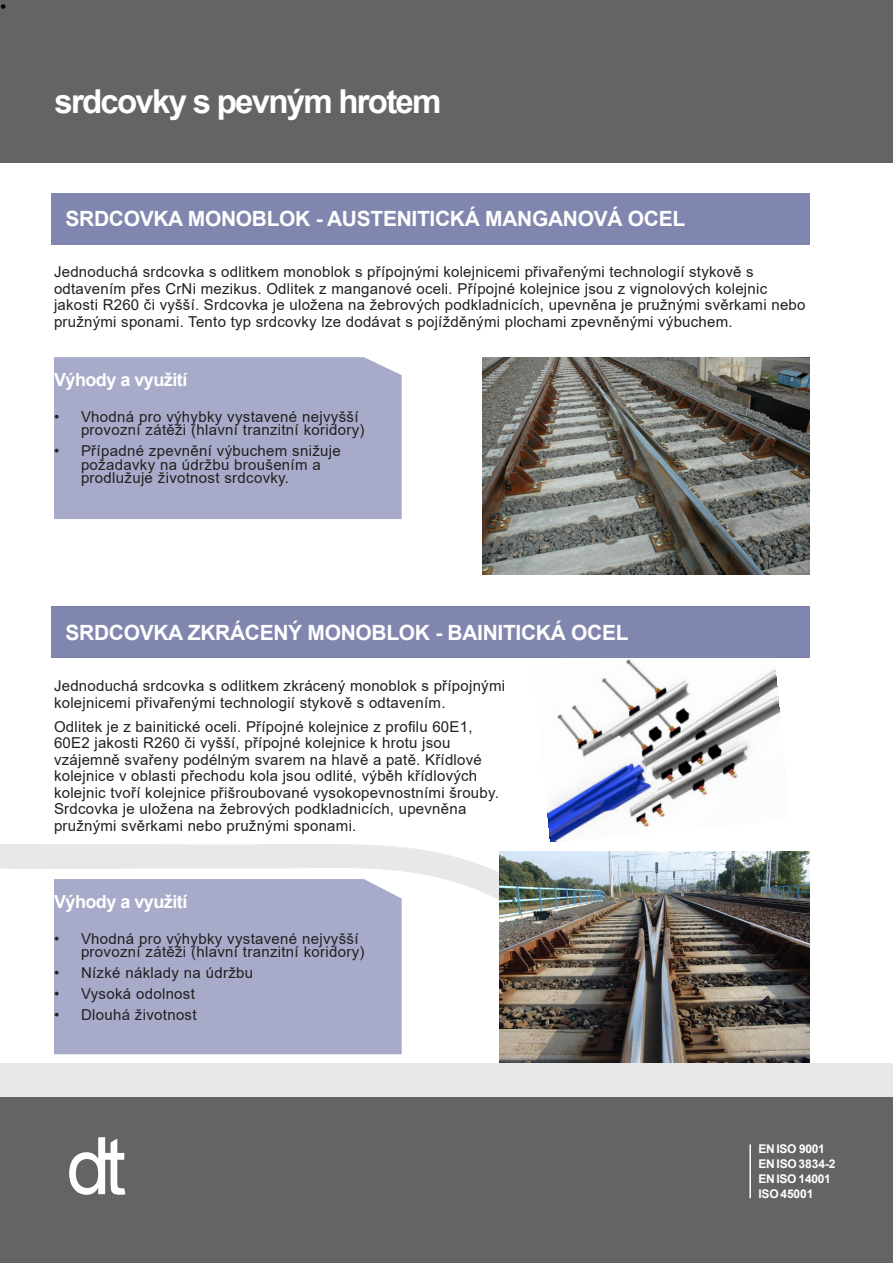
<style>
.page{position:relative;width:893px;height:1263px;background:#fff}
.page>*{position:absolute;margin:0;border:0;box-sizing:border-box;transform-origin:0 0}
.t1{font:700 33px "Arial";letter-spacing:-.055em;color:#fff}
.t2{font:700 21px "Arial";letter-spacing:-.015em;color:#fff}
.t3{font:700 18px "Arial";letter-spacing:-.03em;color:#fff}
.t4{font:18px "Arial";color:#000}
.t5{font:15px/16.5px "Arial";letter-spacing:.015em;color:#231f20}
.t6{font:700 12px/15px "Arial";letter-spacing:-.01em;color:#fff}
</style>
<div class="page">
<img style="left:0;top:844px;width:893px;height:253px">
<div style="left:0;top:1097px;width:893px;height:166px;background:#636466"></div>
<div style="left:0;top:0;width:893px;height:163px;background:#636466"></div>
<hr style="left:749px;top:1144px;width:2px;height:54px;background:#fff">
<div style="left:51px;top:193px;width:759px;height:51px;background:#8086ae"></div>
<div style="left:54px;top:357px;width:348px;height:162px;background:#a7abc9"></div>
<img style="left:547px;top:659px;width:233px;height:183px">
<div style="left:51px;top:606px;width:759px;height:52px;background:#8086ae"></div>
<div style="left:54px;top:879px;width:348px;height:175px;background:#a7abc9"></div>
<img style="left:483px;top:357px;width:327px;height:217px">
<img style="left:499px;top:852px;width:311px;height:211px">
<svg style="left:69px;top:1137px;width:56px;height:58px"></svg>
<p class="t4" style="left:0;top:0;width:8px">•</p>
<h1 class="t1" style="left:54px;top:89px;width:389px">srdcovky s pevným hrotem</h1>
<h2 class="t2" style="left:66px;top:211px;width:621px">SRDCOVKA MONOBLOK - AUSTENITICKÁ MANGANOVÁ OCEL</h2>
<p class="t5" style="left:54px;top:265px;width:753px">Jednoduchá srdcovka s odlitkem monoblok s přípojnými kolejnicemi přivařenými technologií stykově s odtavením přes CrNi mezikus. Odlitek z manganové oceli. Přípojné kolejnice jsou z vignolových kolejnic jakosti R260 či vyšší. Srdcovka je uložena na žebrových podkladnicích, upevněna je pružnými svěrkami nebo pružnými sponami. Tento typ srdcovky lze dodávat s pojížděnými plochami zpevněnými výbuchem.</p>
<p class="t3" style="left:54px;top:373px;width:135px">Výhody a využití</p>
<p class="t5" style="left:81px;top:411px;width:285px;line-height:13.5px;text-indent:-27px">• Vhodná pro výhybky vystavené nejvyšší provozní zátěži (hlavní tranzitní koridory)</p>
<p class="t5" style="left:81px;top:446px;width:261px;line-height:13.5px;text-indent:-27px">• Případné zpevnění výbuchem snižuje požadavky na údržbu broušením a prodlužuje životnost srdcovky.</p>
<h2 class="t2" style="left:66px;top:624px;width:565px">SRDCOVKA ZKRÁCENÝ MONOBLOK - BAINITICKÁ OCEL</h2>
<p class="t5" style="left:54px;top:679px;width:453px">Jednoduchá srdcovka s odlitkem zkrácený monoblok s přípojnými kolejnicemi přivařenými technologií stykově s odtavením.</p>
<p class="t5" style="left:54px;top:720px;width:446px">Odlitek je z bainitické oceli. Přípojné kolejnice z profilu 60E1, 60E2 jakosti R260 či vyšší, přípojné kolejnice k hrotu jsou vzájemně svařeny podélným svarem na hlavě a patě. Křídlové kolejnice v oblasti přechodu kola jsou odlité, výběh křídlových kolejnic tvoří kolejnice přišroubované vysokopevnostními šrouby.<br>Srdcovka je uložena na žebrových podkladnicích, upevněna pružnými svěrkami nebo pružnými sponami.</p>
<p class="t3" style="left:54px;top:895px;width:135px">Výhody a využití</p>
<p class="t5" style="left:81px;top:933px;width:285px;line-height:13.5px;text-indent:-27px">• Vhodná pro výhybky vystavené nejvyšší provozní zátěži (hlavní tranzitní koridory)</p>
<p class="t5" style="left:54px;top:966px;width:201px">• Nízké náklady na údržbu</p>
<p class="t5" style="left:54px;top:987px;width:142px">• Vysoká odolnost</p>
<p class="t5" style="left:54px;top:1008px;width:144px">• Dlouhá životnost</p>
<p class="t6" style="left:758px;top:1142px;width:79px">EN ISO 9001<br>ENISO3834-2<br>EN ISO 14001<br>ISO45001</p>
</div>
